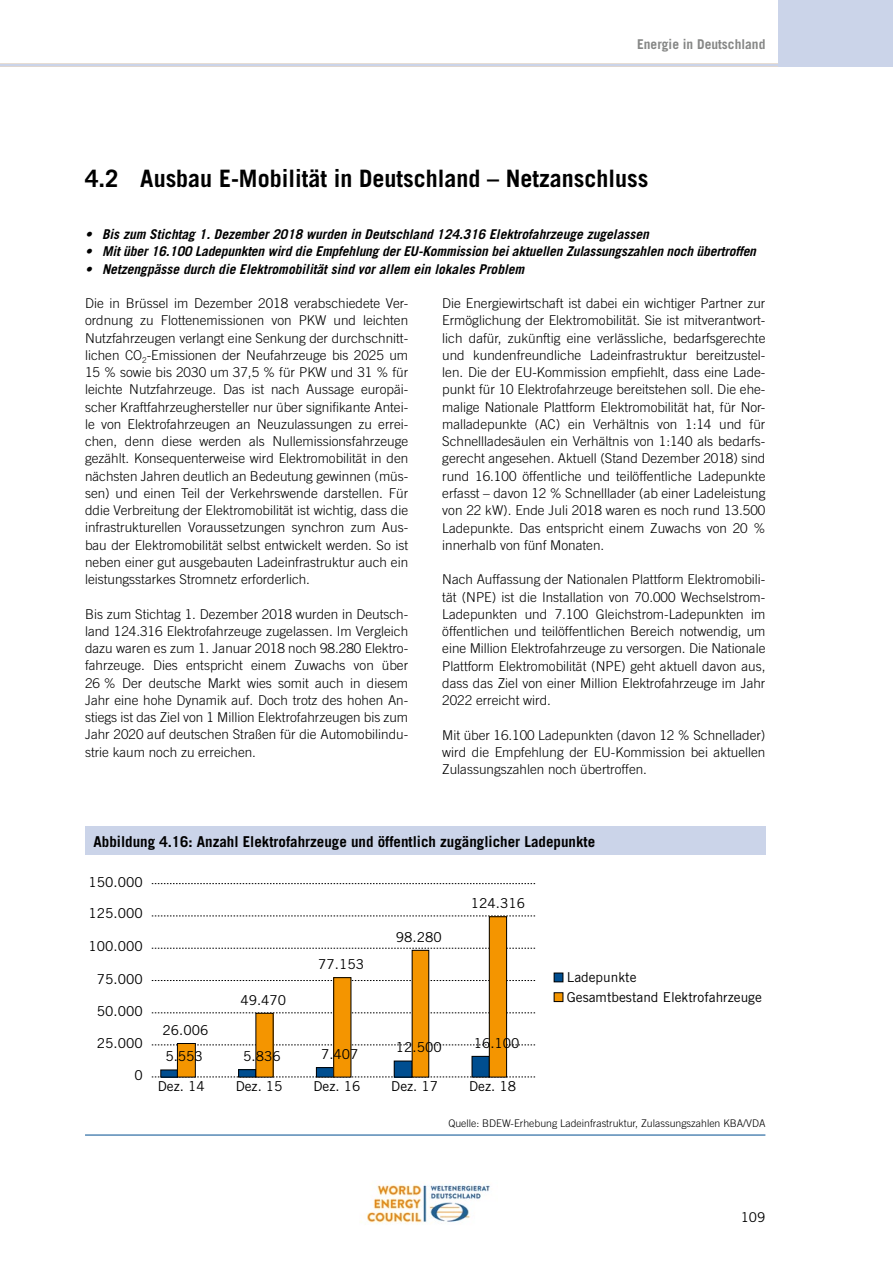
<style>
.page{position:relative;width:893px;height:1263px;background:#fff}
.page>*{position:absolute;margin:0;border:0;box-sizing:border-box;transform-origin:0 0}
.t1{font:700 24px "Trade Gothic LT";color:#000}
.t2{font:700 15px "Trade Gothic LT";color:#000}
.t3{font:13.65px/19.6px "Trade Gothic LT";color:#000}
.t4{font:300 13.5px/17.2px "Trade Gothic LT";color:#000;text-align:justify}
.t5{font:italic 700 13.5px "Trade Gothic LT";color:#000}
.t6{font:700 13.5px "Trade Gothic LT";color:#868786}
.t7{font:13.5px "Trade Gothic LT";color:#000}
.t8{font:300 10.5px "Trade Gothic LT";color:#000}
</style>
<div class="page">
<img style="left:367px;top:1184px;width:123px;height:40px">
<hr style="left:0;top:64px;width:778px;height:3px;background:#cbd4e9">
<div style="left:778px;top:0;width:115px;height:67px;background:#cbd4e9"></div>
<div style="left:85px;top:827px;width:680px;height:28px;background:#cbd4e9"></div>
<hr style="left:85px;top:1135px;width:680px;height:1px;background:#004e90">
<svg style="left:152px;top:883px;width:383px;height:1px"></svg>
<svg style="left:152px;top:916px;width:383px;height:1px"></svg>
<svg style="left:152px;top:948px;width:383px;height:1px"></svg>
<svg style="left:152px;top:980px;width:383px;height:1px"></svg>
<svg style="left:152px;top:1012px;width:383px;height:1px"></svg>
<svg style="left:152px;top:1044px;width:383px;height:1px"></svg>
<svg style="left:152px;top:1077px;width:383px;height:1px"></svg>
<div style="left:161px;top:1070px;width:16px;height:7px;background:#004e90"></div>
<div style="left:177px;top:1043px;width:18px;height:34px;background:#f49500"></div>
<div style="left:177px;top:1043px;width:19px;height:34px;border:1px solid #000"></div>
<div style="left:239px;top:1070px;width:17px;height:7px;background:#004e90"></div>
<div style="left:238px;top:1069px;width:18px;height:8px;border:1px solid #000"></div>
<div style="left:256px;top:1013px;width:17px;height:64px;background:#f49500"></div>
<div style="left:316px;top:1067px;width:18px;height:10px;background:#004e90"></div>
<div style="left:316px;top:1067px;width:18px;height:10px;border:1px solid #000"></div>
<div style="left:334px;top:978px;width:17px;height:99px;background:#f49500"></div>
<div style="left:333px;top:977px;width:18px;height:100px;border:1px solid #000"></div>
<div style="left:394px;top:1061px;width:18px;height:16px;background:#004e90"></div>
<div style="left:394px;top:1061px;width:18px;height:16px;border:1px solid #000"></div>
<div style="left:412px;top:950px;width:17px;height:127px;background:#f49500"></div>
<div style="left:472px;top:1056px;width:17px;height:21px;background:#004e90"></div>
<div style="left:489px;top:917px;width:18px;height:160px;background:#f49500"></div>
<div style="left:489px;top:916px;width:18px;height:161px;border:1px solid #000"></div>
<div style="left:554px;top:973px;width:9px;height:9px;background:#004e90"></div>
<div style="left:554px;top:973px;width:9px;height:9px;border:1px solid #000"></div>
<div style="left:554px;top:993px;width:9px;height:8px;background:#f49500"></div>
<div style="left:554px;top:992px;width:9px;height:10px;border:1px solid #000"></div>
<p class="t6" style="left:637px;top:36px;width:130px">Energie in Deutschland</p>
<h1 class="t1" style="left:85px;top:164px;width:565px">4.2 Ausbau E-Mobilität in Deutschland – Netzanschluss</h1>
<p class="t5" style="left:85px;top:226px;width:565px">• Bis zum Stichtag 1. Dezember 2018 wurden in Deutschland 124.316 Elektrofahrzeuge zugelassen</p>
<p class="t5" style="left:85px;top:243px;width:672px">• Mit über 16.100 Ladepunkten wird die Empfehlung der EU-Kommission bei aktuellen Zulassungszahlen noch übertroffen</p>
<p class="t5" style="left:85px;top:260px;width:441px">• Netzengpässe durch die Elektromobilität sind vor allem ein lokales Problem</p>
<p class="t4" style="left:85px;top:294px;width:325px">Die in Brüssel im Dezember 2018 verabschiedete Ver&shy;ordnung zu Flottenemissionen von PKW und leichten Nutzfahrzeugen verlangt eine Senkung der durchschnitt&shy;lichen CO<sub>2</sub>-Emissionen der Neufahrzeuge bis 2025 um 15 % sowie bis 2030 um 37,5 % für PKW und 31 % für leichte Nutzfahrzeuge. Das ist nach Aussage europäi&shy;scher Kraftfahrzeughersteller nur über signifikante Antei&shy;le von Elektrofahrzeugen an Neuzulassungen zu errei&shy;chen, denn diese werden als Nullemissionsfahrzeuge gezählt. Konsequenterweise wird Elektromobilität in den nächsten Jahren deutlich an Bedeutung gewinnen (müs&shy;sen) und einen Teil der Verkehrswende darstellen. Für ddie Verbreitung der Elektromobilität ist wichtig, dass die infrastrukturellen Voraussetzungen synchron zum Aus&shy;bau der Elektromobilität selbst entwickelt werden. So ist neben einer gut ausgebauten Ladeinfrastruktur auch ein leistungsstarkes Stromnetz erforderlich.</p>
<p class="t4" style="left:85px;top:605px;width:325px">Bis zum Stichtag 1. Dezember 2018 wurden in Deutsch&shy;land 124.316 Elektrofahrzeuge zugelassen. Im Vergleich dazu waren es zum 1. Januar 2018 noch 98.280 Elektro&shy;fahrzeuge. Dies entspricht einem Zuwachs von über 26 % Der deutsche Markt wies somit auch in diesem Jahr eine hohe Dynamik auf. Doch trotz des hohen An&shy;stiegs ist das Ziel von 1 Million Elektrofahrzeugen bis zum Jahr 2020 auf deutschen Straßen für die Automobilindu&shy;strie kaum noch zu erreichen.</p>
<p class="t4" style="left:442px;top:295px;width:325px">Die Energiewirtschaft ist dabei ein wichtiger Partner zur Ermöglichung der Elektromobilität. Sie ist mitverantwort&shy;lich dafür, zukünftig eine verlässliche, bedarfsgerechte und kundenfreundliche Ladeinfrastruktur bereitzustel&shy;len. Die der EU-Kommission empfiehlt, dass eine Lade&shy;punkt für 10 Elektrofahrzeuge bereitstehen soll. Die ehe&shy;malige Nationale Plattform Elektromobilität hat, für Nor&shy;malladepunkte (AC) ein Verhältnis von 1:14 und für Schnellladesäulen ein Verhältnis von 1:140 als bedarfs&shy;gerecht angesehen. Aktuell (Stand Dezember 2018) sind rund 16.100 öffentliche und teilöffentliche Ladepunkte erfasst – davon 12 % Schnelllader (ab einer Ladeleistung von 22 kW). Ende Juli 2018 waren es noch rund 13.500<br>Ladepunkte. Das entspricht einem Zuwachs von 20 % innerhalb von fünf Monaten.</p>
<p class="t4" style="left:442px;top:571px;width:325px">Nach Auffassung der Nationalen Plattform Elektromobili&shy;tät (NPE) ist die Installation von 70.000 Wechselstrom-Ladepunkten und 7.100 Gleichstrom-Ladepunkten im öffentlichen und teilöffentlichen Bereich notwendig, um eine Million Elektrofahrzeuge zu versorgen. Die Nationale Plattform Elektromobilität (NPE) geht aktuell davon aus, dass das Ziel von einer Million Elektrofahrzeuge im Jahr 2022 erreicht wird.</p>
<p class="t4" style="left:442px;top:726px;width:325px">Mit über 16.100 Ladepunkten (davon 12 % Schnellader) wird die Empfehlung der EU-Kommission bei aktuellen Zulassungszahlen noch übertroffen.</p>
<p class="t2" style="left:94px;top:832px;width:503px">Abbildung 4.16: Anzahl Elektrofahrzeuge und öffentlich zugänglicher Ladepunkte</p>
<p class="t3" style="left:89px;top:872px;width:56px">150.000</p>
<p class="t3" style="left:89px;top:903px;width:56px">125.000</p>
<p class="t3" style="left:89px;top:936px;width:56px">100.000</p>
<p class="t3" style="left:97px;top:969px;width:47px">75.000</p>
<p class="t3" style="left:97px;top:1001px;width:47px">50.000</p>
<p class="t3" style="left:97px;top:1033px;width:47px">25.000</p>
<p class="t3" style="left:134px;top:1065px;width:10px">0</p>
<p class="t3" style="left:163px;top:1020px;width:47px">26.006</p>
<p class="t3" style="left:165px;top:1046px;width:39px">5.553</p>
<p class="t3" style="left:158px;top:1076px;width:48px">Dez. 14</p>
<p class="t3" style="left:240px;top:990px;width:47px">49.470</p>
<p class="t3" style="left:243px;top:1046px;width:39px">5.836</p>
<p class="t3" style="left:236px;top:1076px;width:48px">Dez. 15</p>
<p class="t3" style="left:318px;top:954px;width:47px">77.153</p>
<p class="t3" style="left:321px;top:1044px;width:39px">7.407</p>
<p class="t3" style="left:313px;top:1076px;width:48px">Dez. 16</p>
<p class="t3" style="left:396px;top:927px;width:47px">98.280</p>
<p class="t3" style="left:471px;top:893px;width:56px">124.316</p>
<p class="t3" style="left:396px;top:1037px;width:47px">12.500</p>
<p class="t3" style="left:391px;top:1076px;width:48px">Dez. 17</p>
<p class="t3" style="left:474px;top:1033px;width:47px">16.100</p>
<p class="t3" style="left:469px;top:1076px;width:48px">Dez. 18</p>
<p class="t3" style="left:567px;top:967px;width:197px">Ladepunkte<br>Gesamtbestand Elektrofahrzeuge</p>
<p class="t8" style="left:448px;top:1116px;width:319px">Quelle: BDEW-Erhebung Ladeinfrastruktur, Zulassungszahlen KBA/VDA</p>
<p class="t7" style="left:741px;top:1209px;width:26px">109</p>
</div>
